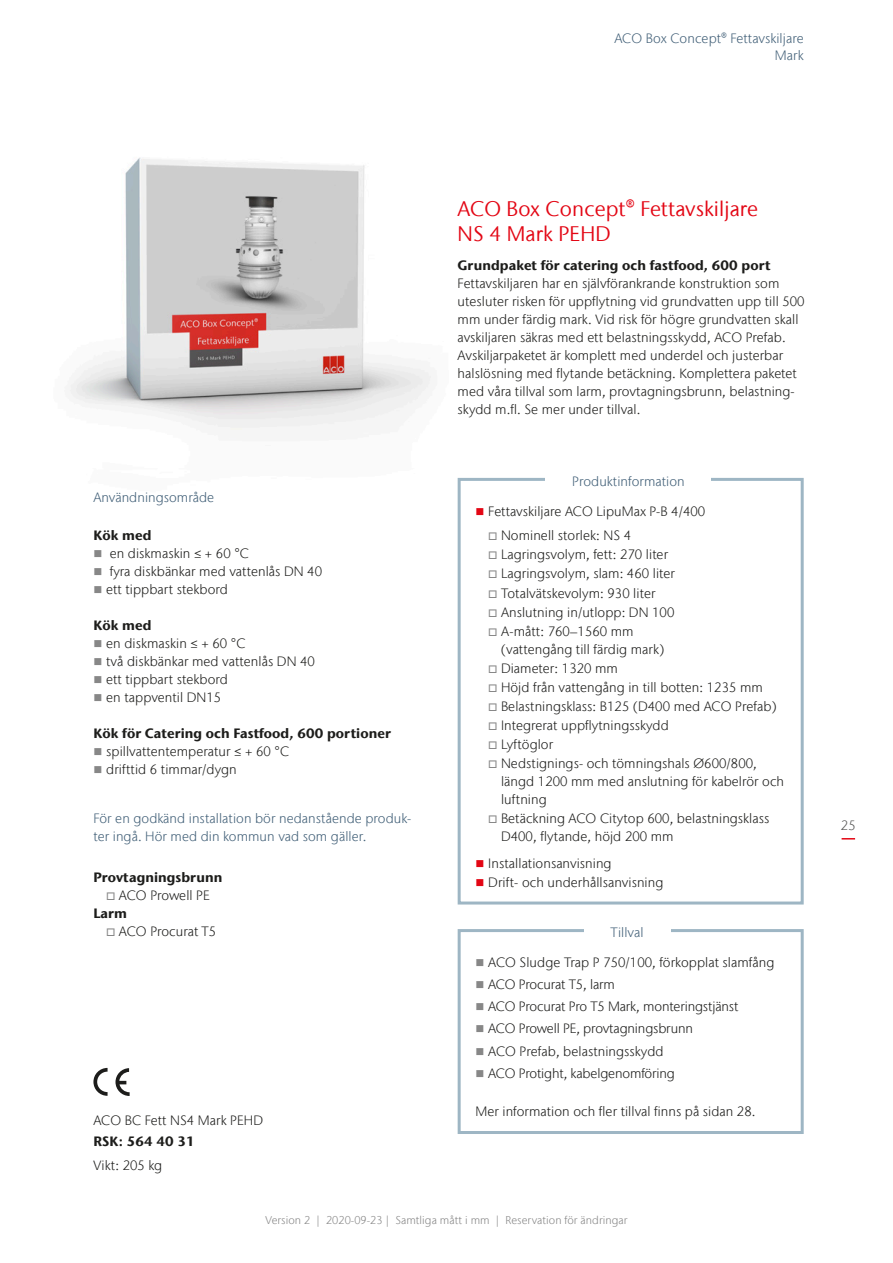
<style>
.page{position:relative;width:893px;height:1263px;background:#fff}
.page>*{position:absolute;margin:0;border:0;box-sizing:border-box;transform-origin:0 0}
.t1{font:21px/25.2px "Stone Sans IIITC Com";letter-spacing:.005em;color:#e30614}
.t2{font:300 13.5px/18px "Stone Sans IIITC Com";letter-spacing:.005em;color:#1d1d1b}
.t3{font:300 13.5px/17.9px "Stone Sans IIITC Com";letter-spacing:.005em;color:#415f77}
.t4{font:700 13.5px "Stone Sans IIITC Com";letter-spacing:.005em;color:#1d1d1b}
.t5{font:300 13.5px "Stone Sans IIITC Com";color:#575756}
.t6{font:300 11.25px "Stone Sans IIITC Com";letter-spacing:.005em;color:#878787}
.s1{color:#878787}
.s2{font-weight:700}
.s3{color:#e30614}
</style>
<div class="page">
<div style="left:458px;top:929px;width:346px;height:205px;border:3px solid #9eb6c4"></div>
<div style="left:584px;top:918px;width:86px;height:23px;background:#fff"></div>
<svg style="left:93px;top:1068px;width:15px;height:28px"></svg>
<svg style="left:115px;top:1068px;width:15px;height:28px"></svg>
<div style="left:458px;top:478px;width:346px;height:426px;border:3px solid #9eb6c4"></div>
<div style="left:545px;top:459px;width:166px;height:41px;background:#fff"></div>
<img style="left:69px;top:157px;width:420px;height:385px">
<svg style="left:842px;top:838px;width:13px;height:1px"></svg>
<p class="t3" style="left:615px;top:29px;width:191px;text-align:right">ACO Box Concept® Fettavskiljare<br>Mark</p>
<h1 class="t1" style="left:458px;top:196px;width:302px">ACO Box Concept® Fettavskiljare<br>NS 4 Mark PEHD</h1>
<p class="t4" style="left:458px;top:257px;width:314px">Grundpaket för catering och fastfood, 600 port</p>
<p class="t2" style="left:458px;top:274px;width:348px">Fettavskiljaren har en självförankrande konstruktion som utesluter risken för uppflytning vid grundvatten upp till 500 mm under färdig mark. Vid risk för högre grundvatten skall avskiljaren säkras med ett belastningsskydd, ACO Prefab.<br>Avskiljarpaketet är komplett med underdel och justerbar halslösning med flytande betäckning. Komplettera paketet med våra tillval som larm, provtagningsbrunn, belastning&shy;skydd m.fl. Se mer under tillval.</p>
<p class="t3" style="left:93px;top:488px;width:122px">Användningsområde</p>
<p class="t4" style="left:93px;top:527px;width:60px">Kök med</p>
<p class="t2" style="left:93px;top:544px;width:157px"><span class="s1">■</span> en diskmaskin ≤ + 60 °C</p>
<p class="t2" style="left:93px;top:562px;width:230px"><span class="s1">■</span> fyra diskbänkar med vattenlås DN 40</p>
<p class="t2" style="left:93px;top:580px;width:136px"><span class="s1">■</span> ett tippbart stekbord</p>
<p class="t4" style="left:93px;top:617px;width:60px">Kök med</p>
<p class="t2" style="left:93px;top:634px;width:154px"><span class="s1">■</span> en diskmaskin ≤ + 60 °C</p>
<p class="t2" style="left:93px;top:652px;width:223px"><span class="s1">■</span> två diskbänkar med vattenlås DN 40</p>
<p class="t2" style="left:93px;top:670px;width:136px"><span class="s1">■</span> ett tippbart stekbord</p>
<p class="t2" style="left:93px;top:688px;width:129px"><span class="s1">■</span> en tappventil DN15</p>
<p class="t4" style="left:93px;top:725px;width:299px">Kök för Catering och Fastfood, 600 portioner</p>
<p class="t2" style="left:93px;top:742px;width:197px"><span class="s1">■</span> spillvattentemperatur ≤ + 60 °C</p>
<p class="t2" style="left:93px;top:760px;width:145px"><span class="s1">■</span> drifttid 6 timmar/dygn</p>
<p class="t3" style="left:93px;top:809px;width:319px">För en godkänd installation bör nedanstående produk&shy;ter ingå. Hör med din kommun vad som gäller.</p>
<p class="t4" style="left:93px;top:869px;width:131px">Provtagningsbrunn</p>
<p class="t2" style="left:93px;top:886px;width:118px;text-indent:13px"><span class="s1">□</span> ACO Prowell PE<br><span class="s2">Larm</span></p>
<p class="t2" style="left:106px;top:922px;width:111px"><span class="s1">□</span> ACO Procurat T5</p>
<p class="t2" style="left:93px;top:1111px;width:171px">ACO BC Fett NS4 Mark PEHD</p>
<p class="t4" style="left:93px;top:1132px;width:103px">RSK: 564 40 31</p>
<p class="t2" style="left:93px;top:1156px;width:70px">Vikt: 205 kg</p>
<p class="t3" style="left:572px;top:472px;width:114px">Produktinformation</p>
<p class="t2" style="left:475px;top:502px;width:231px"><span class="s3">■</span> Fettavskiljare ACO LipuMax P-B 4/400</p>
<p class="t2" style="left:488px;top:526px;width:144px"><span class="s1">□</span> Nominell storlek: NS 4</p>
<p class="t2" style="left:488px;top:545px;width:181px"><span class="s1">□</span> Lagringsvolym, fett: 270 liter</p>
<p class="t2" style="left:488px;top:564px;width:188px"><span class="s1">□</span> Lagringsvolym, slam: 460 liter</p>
<p class="t2" style="left:488px;top:584px;width:169px"><span class="s1">□</span> Totalvätskevolym: 930 liter</p>
<p class="t2" style="left:488px;top:603px;width:188px"><span class="s1">□</span> Anslutning in/utlopp: DN 100</p>
<p class="t2" style="left:501px;top:622px;width:165px;text-indent:-13px"><span class="s1">□</span> A-mått: 760–1560 mm (vattengång till färdig mark)</p>
<p class="t2" style="left:488px;top:659px;width:131px"><span class="s1">□</span> Diameter: 1320 mm</p>
<p class="t2" style="left:488px;top:678px;width:276px"><span class="s1">□</span> Höjd från vattengång in till botten: 1235 mm</p>
<p class="t2" style="left:488px;top:697px;width:290px"><span class="s1">□</span> Belastningsklass: B125 (D400 med ACO Prefab)</p>
<p class="t2" style="left:488px;top:716px;width:182px"><span class="s1">□</span> Integrerat uppflytningsskydd</p>
<p class="t2" style="left:488px;top:735px;width:66px"><span class="s1">□</span> Lyftöglor</p>
<p class="t2" style="left:501px;top:755px;width:285px;text-indent:-13px"><span class="s1">□</span> Nedstignings- och tömningshals Ø600/800, längd 1200 mm med anslutning för kabelrör och luftning</p>
<p class="t2" style="left:501px;top:809px;width:270px;text-indent:-13px"><span class="s1">□</span> Betäckning ACO Citytop 600, belastningsklass<br>D400, flytande, höjd 200 mm</p>
<p class="t2" style="left:475px;top:854px;width:138px"><span class="s3">■</span> Installationsanvisning</p>
<p class="t2" style="left:475px;top:873px;width:189px"><span class="s3">■</span> Drift- och underhållsanvisning</p>
<p class="t3" style="left:610px;top:923px;width:35px">Tillval</p>
<p class="t2" style="left:475px;top:953px;width:300px"><span class="s1">■</span> ACO Sludge Trap P 750/100, förkopplat slamfång</p>
<p class="t2" style="left:475px;top:975px;width:141px"><span class="s1">■</span> ACO Procurat T5, larm</p>
<p class="t2" style="left:475px;top:997px;width:264px"><span class="s1">■</span> ACO Procurat Pro T5 Mark, monteringstjänst</p>
<p class="t2" style="left:475px;top:1019px;width:219px"><span class="s1">■</span> ACO Prowell PE, provtagningsbrunn</p>
<p class="t2" style="left:475px;top:1042px;width:190px"><span class="s1">■</span> ACO Prefab, belastningsskydd</p>
<p class="t2" style="left:475px;top:1064px;width:201px"><span class="s1">■</span> ACO Protight, kabelgenomföring</p>
<p class="t2" style="left:475px;top:1102px;width:281px">Mer information och fler tillval finns på sidan 28.</p>
<p class="t6" style="left:265px;top:1213px;width:363px">Version 2 | 2020-09-23 | Samtliga mått i mm | Reservation för ändringar</p>
<p class="t5" style="left:841px;top:816px;width:16px">25</p>
</div>
